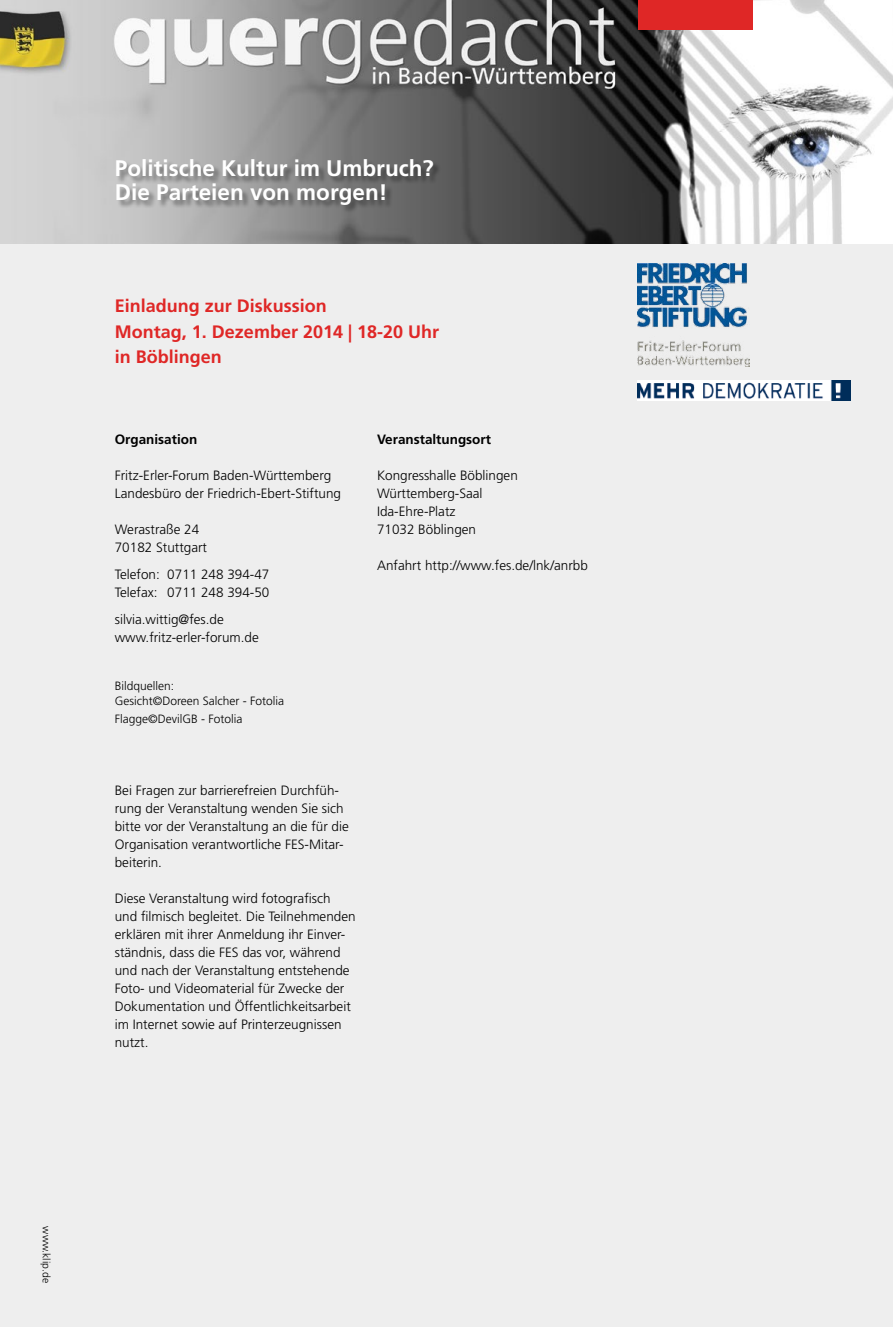
<style>
.page{position:relative;width:893px;height:1327px;background:#eee}
.page>*{position:absolute;margin:0;border:0;box-sizing:border-box;transform-origin:0 0}
.frutiger_65_12_14{font:700 22.5px "Frutiger LT Std";color:#fff}
.t1{font:700 18px "Frutiger LT Std";color:#df2726}
.frutiger_45_9-12{font:300 13.5px/18px "Frutiger LT Std";color:#000}
.frutiger_45_9-12-2{font:700 13.5px "Frutiger LT Std";color:#000}
.frutiger_45_8-10{font:300 12px "Frutiger LT Std";color:#000}
.frutiger_45_9-12-3{font:300 10.5px "Frutiger LT Std";color:#000}
</style>
<div class="page">
<img style="left:0;top:0;width:893px;height:243px">
<div style="left:638px;top:0;width:115px;height:30px;background:#df2726"></div>
<img style="left:637px;top:263px;width:113px;height:103px">
<div style="left:117px;top:159px;width:325px;height:54px;background:#000;opacity:.4"></div>
<img style="left:637px;top:381px;width:213px;height:19px">
<p class="frutiger_65_12_14" style="left:115px;top:155px;width:320px">Politische Kultur im Umbruch?</p>
<p class="frutiger_65_12_14" style="left:115px;top:179px;width:274px">Die Parteien von morgen!</p>
<p class="t1" style="left:115px;top:295px;width:214px">Einladung zur Diskussion</p>
<p class="t1" style="left:115px;top:321px;width:326px">Montag, 1. Dezember 2014 | 18-20 Uhr</p>
<p class="t1" style="left:115px;top:346px;width:109px">in Böblingen</p>
<p class="frutiger_45_9-12-2" style="left:115px;top:431px;width:84px">Organisation</p>
<p class="frutiger_45_9-12" style="left:115px;top:466px;width:218px">Fritz-Erler-Forum Baden-Württemberg</p>
<p class="frutiger_45_9-12" style="left:115px;top:484px;width:228px">Landesbüro der Friedrich-Ebert-Stiftung</p>
<p class="frutiger_45_9-12" style="left:115px;top:520px;width:86px">Werastraße 24</p>
<p class="frutiger_45_9-12" style="left:115px;top:538px;width:94px">70182 Stuttgart</p>
<p class="frutiger_45_9-12" style="left:115px;top:565px;width:156px">Telefon: 0711 248 394-47</p>
<p class="frutiger_45_9-12" style="left:115px;top:583px;width:156px">Telefax: 0711 248 394-50</p>
<p class="frutiger_45_9-12" style="left:115px;top:610px;width:111px">silvia.wittig@fes.de</p>
<p class="frutiger_45_9-12" style="left:115px;top:628px;width:145px">www.fritz-erler-forum.de</p>
<p class="frutiger_45_8-10" style="left:115px;top:679px;width:61px">Bildquellen:</p>
<p class="frutiger_45_8-10" style="left:115px;top:694px;width:171px">Gesicht©Doreen Salcher - Fotolia</p>
<p class="frutiger_45_8-10" style="left:115px;top:712px;width:129px">Flagge©DevilGB - Fotolia</p>
<p class="frutiger_45_9-12-2" style="left:377px;top:431px;width:116px">Veranstaltungsort</p>
<p class="frutiger_45_9-12" style="left:377px;top:466px;width:142px">Kongresshalle Böblingen</p>
<p class="frutiger_45_9-12" style="left:377px;top:484px;width:107px">Württemberg-Saal</p>
<p class="frutiger_45_9-12" style="left:377px;top:502px;width:80px">Ida-Ehre-Platz</p>
<p class="frutiger_45_9-12" style="left:377px;top:520px;width:101px">71032 Böblingen</p>
<p class="frutiger_45_9-12" style="left:377px;top:556px;width:212px">Anfahrt http://www.fes.de/lnk/anrbb</p>
<p class="frutiger_45_9-12" style="left:115px;top:781px;width:236px">Bei Fragen zur barrierefreien Durchfüh&shy;rung der Veranstaltung wenden Sie sich bitte vor der Veranstaltung an die für die Organisation verantwortliche FES-Mitar&shy;beiterin.</p>
<p class="frutiger_45_9-12" style="left:115px;top:889px;width:242px">Diese Veranstaltung wird fotografisch und filmisch begleitet. Die Teilnehmenden erklären mit ihrer Anmeldung ihr Einver&shy;ständnis, dass die FES das vor, während und nach der Veranstaltung entstehende Foto- und Videomaterial für Zwecke der Dokumentation und Öffentlichkeitsarbeit im Internet sowie auf Printerzeugnissen nutzt.</p>
<p class="frutiger_45_9-12-3" style="left:52px;top:1226px;width:58px;rotate:90deg">www.klip.de</p>
</div>
